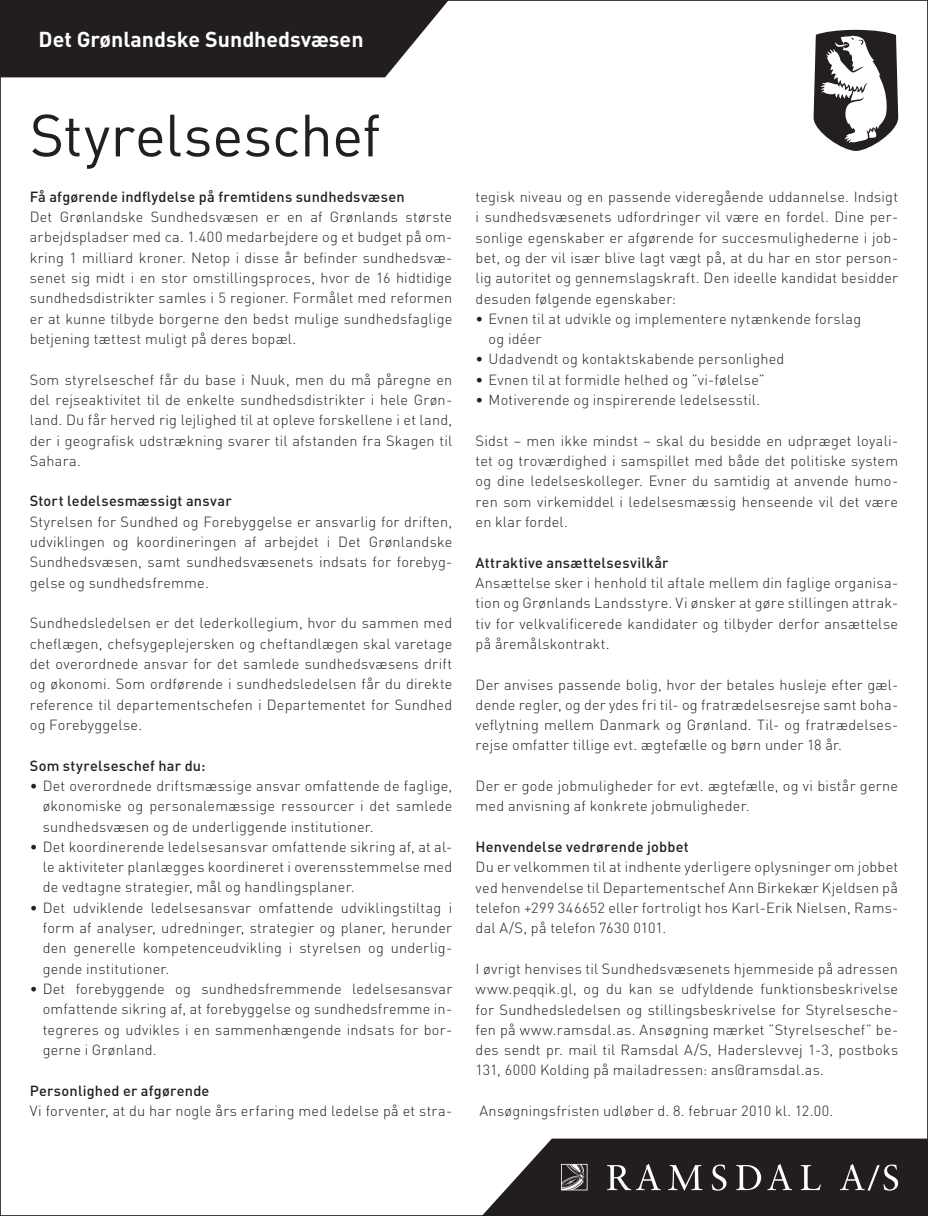
<style>
.page{position:relative;width:928px;height:1216px;background:#fff}
.page>*{position:absolute;margin:0;border:0;box-sizing:border-box;transform-origin:0 0}
.t1{font:58.62px "DINOT";letter-spacing:-.005em;color:#231f20}
.t2{font:700 21.35px "DINOT";color:#fff}
.t3{font:300 14.53px/20.3px "DINOT";letter-spacing:.015em;color:#231f20;text-align:justify}
.t4{font:500 14.53px "DINOT";letter-spacing:.015em;color:#231f20}
</style>
<div class="page">
<svg style="left:484px;top:1138px;width:442px;height:75px;background:#403d3d"></svg>
<svg style="left:2px;top:2px;width:445px;height:75px;background:#312d2e"></svg>
<svg style="left:813px;top:30px;width:85px;height:121px"></svg>
<h2 class="t2" style="left:39px;top:25px;width:326px">Det Grønlandske Sundhedsvæsen</h2>
<h1 class="t1" style="left:30px;top:95px;width:352px">Styrelseschef</h1>
<p class="t4" style="left:30px;top:187px;width:376px">Få afgørende indflydelse på fremtidens sundhedsvæsen</p>
<p class="t3" style="left:30px;top:206px;width:424px">Det Grønlandske Sundhedsvæsen er en af Grønlands største arbejdspladser med ca. 1.400 medarbejdere og et budget på om&shy;kring 1 milliard kroner. Netop i disse år befinder sundhedsvæ&shy;senet sig midt i en stor omstillingsproces, hvor de 16 hidtidige sundhedsdistrikter samles i 5 regioner. Formålet med reformen er at kunne tilbyde borgerne den bedst mulige sundhedsfaglige betjening tættest muligt på deres bopæl.</p>
<p class="t3" style="left:30px;top:368px;width:424px">Som styrelseschef får du base i Nuuk, men du må påregne en del rejseaktivitet til de enkelte sundhedsdistrikter i hele Grøn&shy;land. Du får herved rig lejlighed til at opleve forskellene i et land, der i geografisk udstrækning svarer til afstanden fra Skagen til Sahara.</p>
<p class="t4" style="left:30px;top:491px;width:203px">Stort ledelsesmæssigt ansvar</p>
<p class="t3" style="left:30px;top:511px;width:424px">Styrelsen for Sundhed og Forebyggelse er ansvarlig for driften, udviklingen og koordineringen af arbejdet i Det Grønlandske Sundhedsvæsen, samt sundhedsvæsenets indsats for forebyg&shy;gelse og sundhedsfremme.</p>
<p class="t3" style="left:30px;top:612px;width:424px">Sundhedsledelsen er det lederkollegium, hvor du sammen med chefægen, chefsygeplejersken og cheftandlægen skal varetage det overordnede ansvar for det samlede sundhedsvæsens drift og økonomi. Som ordførende i sundhedsledelsen får du direkte reference til departementschefen i Departementet for Sundhed og Forebyggelse.</p>
<p class="t4" style="left:30px;top:755px;width:177px">Som styrelseschef har du:</p>
<p class="t3" style="left:43px;top:774px;width:411px;text-indent:-13px">• Det overordnede driftsmæssige ansvar omfattende de faglige, økonomiske og personalemæssige ressourcer i det samlede sundhedsvæsen og de underliggende institutioner.</p>
<p class="t3" style="left:43px;top:835px;width:411px;text-indent:-13px">• Det koordinerende ledelsesansvar omfattende sikring af, at al&shy;le aktiviteter planlægges koordineret i overensstemmelse med de vedtagne strategier, mål og handlingsplaner.</p>
<p class="t3" style="left:43px;top:896px;width:411px;text-indent:-13px">• Det udviklende ledelsesansvar omfattende udviklingstiltag i form af analyser, udredninger, strategier og planer, herunder den generelle kompetenceudvikling i styrelsen og underlig&shy;gende institutioner.</p>
<p class="t3" style="left:43px;top:978px;width:411px;text-indent:-13px">• Det forebyggende og sundhedsfremmende ledelsesansvar omfattende sikring af, at forebyggelse og sundhedsfremme in&shy;tegreres og udvikles i en sammenhængende indsats for bor&shy;gerne i Grønland.</p>
<p class="t4" style="left:30px;top:1080px;width:181px">Personlighed er afgørende</p>
<p class="t3" style="left:30px;top:1099px;width:424px">Vi forventer, at du har nogle års erfaring med ledelse på et stra-</p>
<p class="t3" style="left:475px;top:186px;width:424px">tegisk niveau og en passende videregående uddannelse. Indsigt i sundhedsvæsenets udfordringer vil være en fordel. Dine per&shy;sonlige egenskaber er afgørende for succesmulighederne i job&shy;bet, og der vil især blive lagt vægt på, at du har en stor person&shy;lig autoritet og gennemslagskraft. Den ideelle kandidat besidder desuden følgende egenskaber:</p>
<p class="t3" style="left:488px;top:308px;width:374px;text-indent:-13px">• Evnen til at udvikle og implementere nytænkende forslag og idéer</p>
<p class="t3" style="left:475px;top:348px;width:310px">• Udadvendt og kontaktskabende personlighed</p>
<p class="t3" style="left:475px;top:369px;width:291px">• Evnen til at formidle helhed og ”vi-følelse”</p>
<p class="t3" style="left:475px;top:389px;width:286px">• Motiverende og inspirerende ledelsesstil.</p>
<p class="t3" style="left:475px;top:430px;width:424px">Sidst – men ikke mindst – skal du besidde en udpræget loyali&shy;tet og troværdighed i samspillet med både det politiske system og dine ledelseskolleger. Evner du samtidig at anvende humo&shy;ren som virkemiddel i ledelsesmæssig henseende vil det være en klar fordel.</p>
<p class="t4" style="left:475px;top:552px;width:194px">Attraktive ansættelsesvilkår</p>
<p class="t3" style="left:475px;top:572px;width:424px">Ansættelse sker i henhold til aftale mellem din faglige organisa&shy;tion og Grønlands Landsstyre. Vi ønsker at gøre stillingen attrak&shy;tiv for velkvalificerede kandidater og tilbyder derfor ansættelse på åremålskontrakt.</p>
<p class="t3" style="left:475px;top:673px;width:424px">Der anvises passende bolig, hvor der betales husleje efter gæl&shy;dende regler, og der ydes fri til- og fratrædelsesrejse samt boha&shy;veflytning mellem Danmark og Grønland. Til- og fratrædelses&shy;rejse omfatter tillige evt. ægtefælle og børn under 18 år.</p>
<p class="t3" style="left:475px;top:775px;width:424px">Der er gode jobmuligheder for evt. ægtefælle, og vi bistår gerne med anvisning af konkrete jobmuligheder.</p>
<p class="t4" style="left:475px;top:836px;width:214px">Henvendelse vedrørende jobbet</p>
<p class="t3" style="left:475px;top:856px;width:424px">Du er velkommen til at indhente yderligere oplysninger om jobbet ved henvendelse til Departementschef Ann Birkekær Kjeldsen på telefon +299 346652 eller fortroligt hos Karl-Erik Nielsen, Rams&shy;dal A/S, på telefon 7630 0101.</p>
<p class="t3" style="left:475px;top:957px;width:424px">I øvrigt henvises til Sundhedsvæsenets hjemmeside på adressen www.peqqik.gl, og du kan se udfyldende funktionsbeskrivelse for Sundhedsledelsen og stillingsbeskrivelse for Styrelsesche&shy;fen på www.ramsdal.as. Ansøgning mærket ”Styrelseschef” be&shy;des sendt pr. mail til Ramsdal A/S, Haderslevvej 1-3, postboks 131, 6000 Kolding på mailadressen: ans@ramsdal.as.</p>
<p class="t3" style="left:479px;top:1100px;width:355px">Ansøgningsfristen udløber d. 8. februar 2010 kl. 12.00.</p>
</div>
